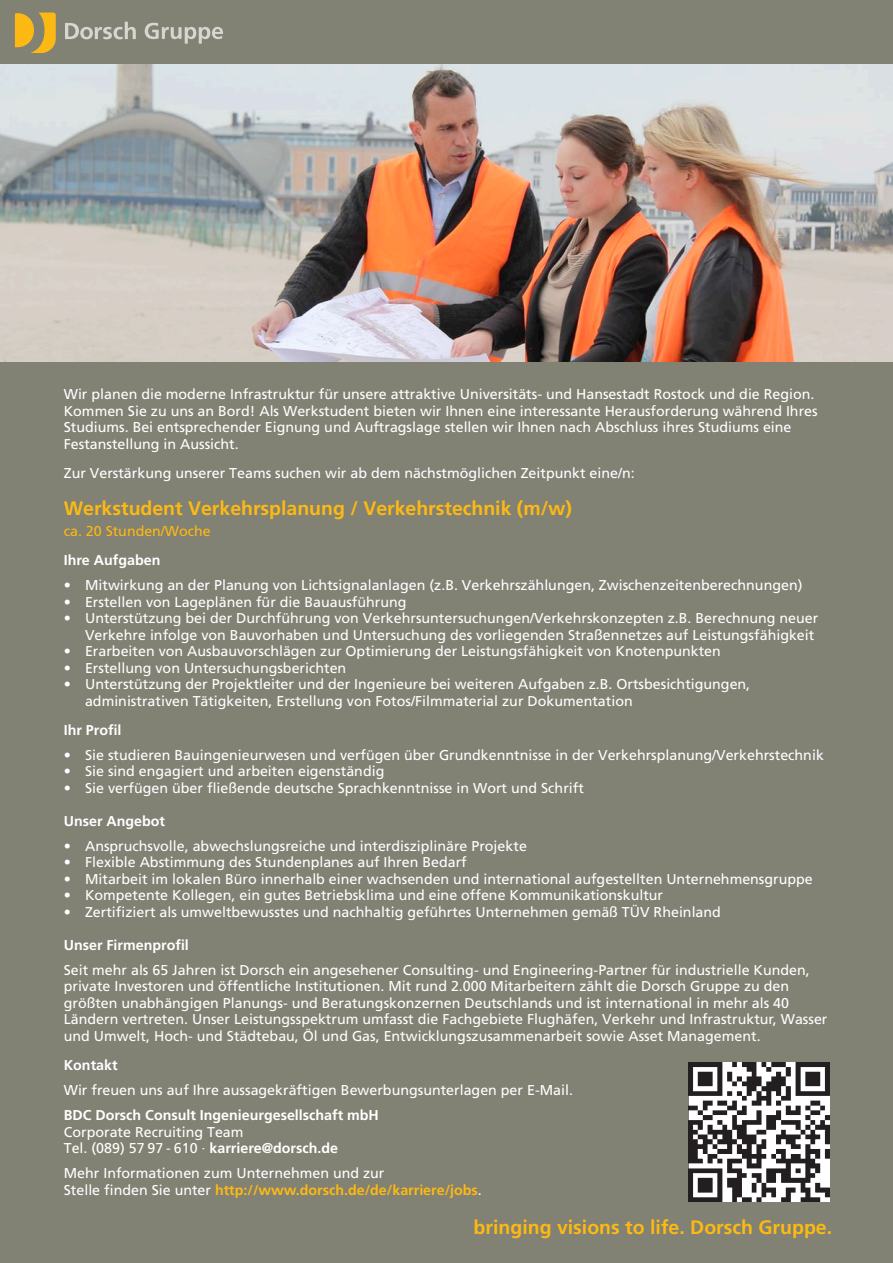
<style>
.page{position:relative;width:893px;height:1263px;background:#818174}
.page>*{position:absolute;margin:0;border:0;box-sizing:border-box;transform-origin:0 0}
.PageMaker-Standarde{font:700 19.5px "Frutiger LT Std";color:#fdb913}
.Aufzählung_Recruitin{font:14.25px/16.5px "Frutiger LT Std";color:#fff;text-align:right}
.Fließtext_Recruiting{font:14.25px/16.5px "Frutiger LT Std";color:#fff}
.Subheadline_Recruiti{font:14.25px/16.5px "Frutiger LT Std";color:#fff}
.Subheadline_Recruiti-2{font:700 14.25px/16.5px "Frutiger LT Std";color:#fff}
.Aufzählung_Recruitin-2{font:700 14.25px "Frutiger LT Std";color:#fff}
.PageMaker-Standarde-2{font:14.25px "Frutiger LT Std";color:#fdb913}
.Fließtext_Recruiting-2{font:700 14.25px "Frutiger LT Std";color:#fff}
.s1{font-weight:400}
.s2{font-weight:700;color:#fdb913}
</style>
<div class="page">
<svg style="left:15px;top:13px;width:41px;height:40px"></svg>
<svg style="left:65px;top:22px;width:71px;height:17px"></svg>
<svg style="left:145px;top:23px;width:78px;height:21px"></svg>
<img style="left:689px;top:1062px;width:141px;height:139px">
<img style="left:0;top:64px;width:893px;height:298px">
<p class="Subheadline_Recruiti" style="left:64px;top:386px;width:755px">Wir planen die moderne Infrastruktur für unsere attraktive Universitäts- und Hansestadt Rostock und die Region.<br>Kommen Sie zu uns an Bord! Als Werkstudent bieten wir Ihnen eine interessante Herausforderung während Ihres Studiums. Bei entsprechender Eignung und Auftragslage stellen wir Ihnen nach Abschluss ihres Studiums eine Festanstellung in Aussicht.</p>
<p class="Subheadline_Recruiti" style="left:64px;top:465px;width:572px">Zur Verstärkung unserer Teams suchen wir ab dem nächstmöglichen Zeitpunkt eine/n:</p>
<p class="PageMaker-Standarde" style="left:64px;top:497px;width:510px">Werkstudent Verkehrsplanung / Verkehrstechnik (m/w)</p>
<p class="PageMaker-Standarde-2" style="left:64px;top:522px;width:149px">ca. 20 Stunden/Woche</p>
<p class="Subheadline_Recruiti-2" style="left:64px;top:552px;width:98px">Ihre Aufgaben</p>
<p class="Aufzählung_Recruitin" style="left:64px;top:577px;width:740px">• Mitwirkung an der Planung von Lichtsignalanlagen (z.B. Verkehrszählungen, Zwischenzeitenberechnungen)</p>
<p class="Aufzählung_Recruitin" style="left:64px;top:593px;width:344px">• Erstellen von Lageplänen für die Bauausführung</p>
<p class="Aufzählung_Recruitin" style="left:64px;top:610px;width:756px">• Unterstützung bei der Durchführung von Verkehrsuntersuchungen/Verkehrskonzepten z.B. Berechnung neuer<br>Verkehre infolge von Bauvorhaben und Untersuchung des vorliegenden Straßennetzes auf Leistungsfähigkeit</p>
<p class="Aufzählung_Recruitin" style="left:64px;top:643px;width:659px">• Erarbeiten von Ausbauvorschlägen zur Optimierung der Leistungsfähigkeit von Knotenpunkten</p>
<p class="Aufzählung_Recruitin" style="left:64px;top:659px;width:284px">• Erstellung von Untersuchungsberichten</p>
<p class="Aufzählung_Recruitin" style="left:85px;top:676px;width:667px;text-align:left;text-indent:-21px">• Unterstützung der Projektleiter und der Ingenieure bei weiteren Aufgaben z.B. Ortsbesichtigungen, administrativen Tätigkeiten, Erstellung von Fotos/Filmmaterial zur Dokumentation</p>
<p class="Aufzählung_Recruitin-2" style="left:64px;top:721px;width:59px">Ihr Profil</p>
<p class="Aufzählung_Recruitin" style="left:64px;top:747px;width:762px">• Sie studieren Bauingenieurwesen und verfügen über Grundkenntnisse in der Verkehrsplanung/Verkehrstechnik</p>
<p class="Aufzählung_Recruitin" style="left:64px;top:763px;width:322px">• Sie sind engagiert und arbeiten eigenständig</p>
<p class="Aufzählung_Recruitin" style="left:64px;top:780px;width:522px">• Sie verfügen über fließende deutsche Sprachkenntnisse in Wort und Schrift</p>
<p class="Aufzählung_Recruitin-2" style="left:64px;top:812px;width:103px">Unser Angebot</p>
<p class="Aufzählung_Recruitin" style="left:64px;top:838px;width:465px">• Anspruchsvolle, abwechslungsreiche und interdisziplinäre Projekte</p>
<p class="Aufzählung_Recruitin" style="left:64px;top:854px;width:404px">• Flexible Abstimmung des Stundenplanes auf Ihren Bedarf</p>
<p class="Aufzählung_Recruitin" style="left:64px;top:871px;width:750px">• Mitarbeit im lokalen Büro innerhalb einer wachsenden und international aufgestellten Unternehmensgruppe</p>
<p class="Aufzählung_Recruitin" style="left:64px;top:887px;width:601px">• Kompetente Kollegen, ein gutes Betriebsklima und eine offene Kommunikationskultur</p>
<p class="Aufzählung_Recruitin" style="left:64px;top:904px;width:659px">• Zertifiziert als umweltbewusstes und nachhaltig geführtes Unternehmen gemäß TÜV Rheinland</p>
<p class="Aufzählung_Recruitin-2" style="left:64px;top:936px;width:127px">Unser Firmenprofil</p>
<p class="Fließtext_Recruiting" style="left:64px;top:962px;width:765px">Seit mehr als 65 Jahren ist Dorsch ein angesehener Consulting- und Engineering-Partner für industrielle Kunden, private Investoren und öffentliche Institutionen. Mit rund 2.000 Mitarbeitern zählt die Dorsch Gruppe zu den größten unabhängigen Planungs- und Beratungskonzernen Deutschlands und ist international in mehr als 40<br>Ländern vertreten. Unser Leistungsspektrum umfasst die Fachgebiete Flughäfen, Verkehr und Infrastruktur, Wasser und Umwelt, Hoch- und Städtebau, Öl und Gas, Entwicklungszusammenarbeit sowie Asset Management.</p>
<p class="Fließtext_Recruiting-2" style="left:64px;top:1057px;width:55px">Kontakt</p>
<p class="Fließtext_Recruiting" style="left:64px;top:1082px;width:511px">Wir freuen uns auf Ihre aussagekräftigen Bewerbungsunterlagen per E-Mail.</p>
<p class="Subheadline_Recruiti-2" style="left:64px;top:1107px;width:317px">BDC Dorsch Consult Ingenieurgesellschaft mbH<br><span class="s1">Corporate Recruiting Team<br>Tel. (089) 57 97 - 610 ·</span> karriere@dorsch.de</p>
<p class="Subheadline_Recruiti" style="left:64px;top:1165px;width:420px">Mehr Informationen zum Unternehmen und zur<br>Stelle finden Sie unter <span class="s2">http://www.dorsch.de/de/karriere/jobs</span>.</p>
<p class="PageMaker-Standarde" style="left:474px;top:1215px;width:360px">bringing visions to life. Dorsch Gruppe.</p>
</div>
